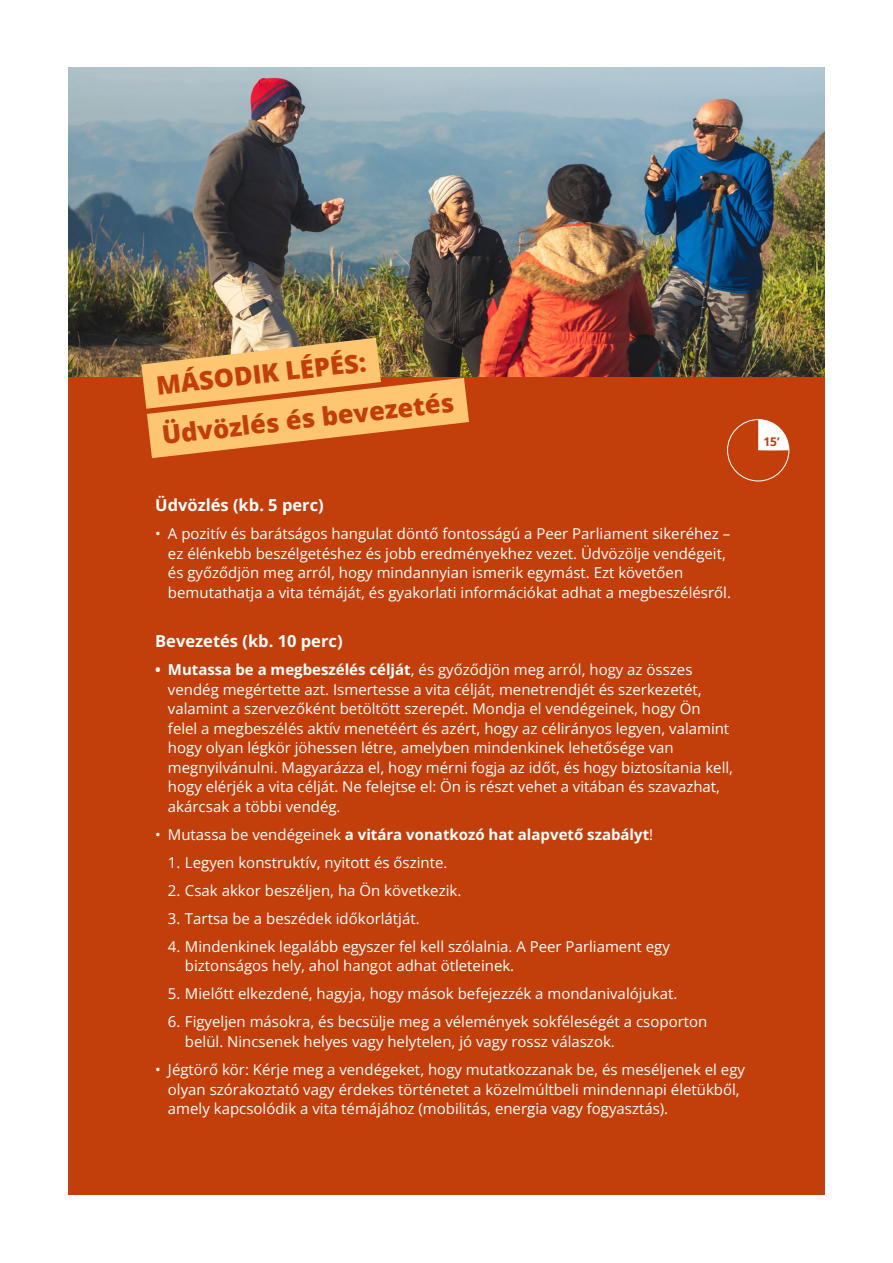
<style>
.page{position:relative;width:893px;height:1263px;background:#fff}
.page>*{position:absolute;margin:0;border:0;box-sizing:border-box;transform-origin:0 0}
.HH0{font:800 25.5px "Open Sans";color:#c23f0c}
.Hp2{font:700 16.5px "Open Sans";color:#fff}
.t1{font:15px/19.5px "Open Sans";color:#fff}
.t2{font:700 15px "Open Sans";color:#fff}
.t3{font:700 12px "Open Sans";color:#c23f0c}
.s1{font-weight:700}
.s2{font-weight:400}
</style>
<div class="page">
<div style="left:68px;top:68px;width:757px;height:1127px;background:#c23f0c"></div>
<img style="left:68px;top:67px;width:757px;height:310px">
<svg style="left:141px;top:338px;width:328px;height:120px"></svg>
<div style="left:727px;top:419px;width:62px;height:62px;border:1px solid #fff;border-radius:50%"></div>
<svg style="left:758px;top:420px;width:31px;height:31px"></svg>
<p class="HH0" style="left:154px;top:367px;width:212px;rotate:-7deg">MÁSODIK LÉPÉS:</p>
<p class="HH0" style="left:160px;top:417px;width:295px;rotate:-7deg">Üdvözlés és bevezetés</p>
<p class="t3" style="left:763px;top:433px;width:18px">15’</p>
<p class="Hp2" style="left:155px;top:494px;width:170px">Üdvözlés (kb. 5 perc)</p>
<p class="t1" style="left:168px;top:524px;width:564px;text-indent:-13px">• A pozitív és barátságos hangulat döntő fontosságú a Peer Parliament sikeréhez – ez élénkebb beszélgetéshez és jobb eredményekhez vezet. Üdvözölje vendégeit, és győződjön meg arról, hogy mindannyian ismerik egymást. Ezt követően bemutathatja a vita témáját, és gyakorlati információkat adhat a megbeszélésről.</p>
<p class="Hp2" style="left:155px;top:630px;width:189px">Bevezetés (kb. 10 perc)</p>
<p class="t1" style="left:168px;top:660px;width:567px;text-indent:-13px"><span class="s1">• Mutassa be a megbeszélés célját</span>, és győződjön meg arról, hogy az összes vendég megértette azt. Ismertesse a vita célját, menetrendjét és szerkezetét, valamint a szervezőként betöltött szerepét. Mondja el vendégeinek, hogy Ön felel a megbeszélés aktív menetéért és azért, hogy az célirányos legyen, valamint hogy olyan légkör jöhessen létre, amelyben mindenkinek lehetősége van megnyilvánulni. Magyarázza el, hogy mérni fogja az időt, és hogy biztosítania kell, hogy elérjék a vita célját. Ne felejtse el: Ön is részt vehet a vitában és szavazhat, akárcsak a többi vendég.</p>
<p class="t2" style="left:155px;top:824px;width:499px"><span class="s2">• Mutassa be vendégeinek</span> a vitára vonatkozó hat alapvető szabályt<span class="s2">!</span></p>
<p class="t1" style="left:168px;top:852px;width:281px">1. Legyen konstruktív, nyitott és őszinte.</p>
<p class="t1" style="left:168px;top:880px;width:295px">2. Csak akkor beszéljen, ha Ön következik.</p>
<p class="t1" style="left:168px;top:908px;width:253px">3. Tartsa be a beszédek időkorlátját.</p>
<p class="t1" style="left:185px;top:936px;width:486px;text-indent:-17px">4. Mindenkinek legalább egyszer fel kell szólalnia. A Peer Parliament egy biztonságos hely, ahol hangot adhat ötleteinek.</p>
<p class="t1" style="left:168px;top:984px;width:511px">5. Mielőtt elkezdené, hagyja, hogy mások befejezzék a mondanivalójukat.</p>
<p class="t1" style="left:185px;top:1012px;width:524px;text-indent:-17px">6. Figyeljen másokra, és becsülje meg a vélemények sokféleségét a csoporton belül. Nincsenek helyes vagy helytelen, jó vagy rossz válaszok.</p>
<p class="t1" style="left:168px;top:1059px;width:579px;text-indent:-13px">• Jégtörő kör: Kérje meg a vendégeket, hogy mutatkozzanak be, és meséljenek el egy olyan szórakoztató vagy érdekes történetet a közelmúltbeli mindennapi életükből, amely kapcsolódik a vita témájához (mobilitás, energia vagy fogyasztás).</p>
</div>
